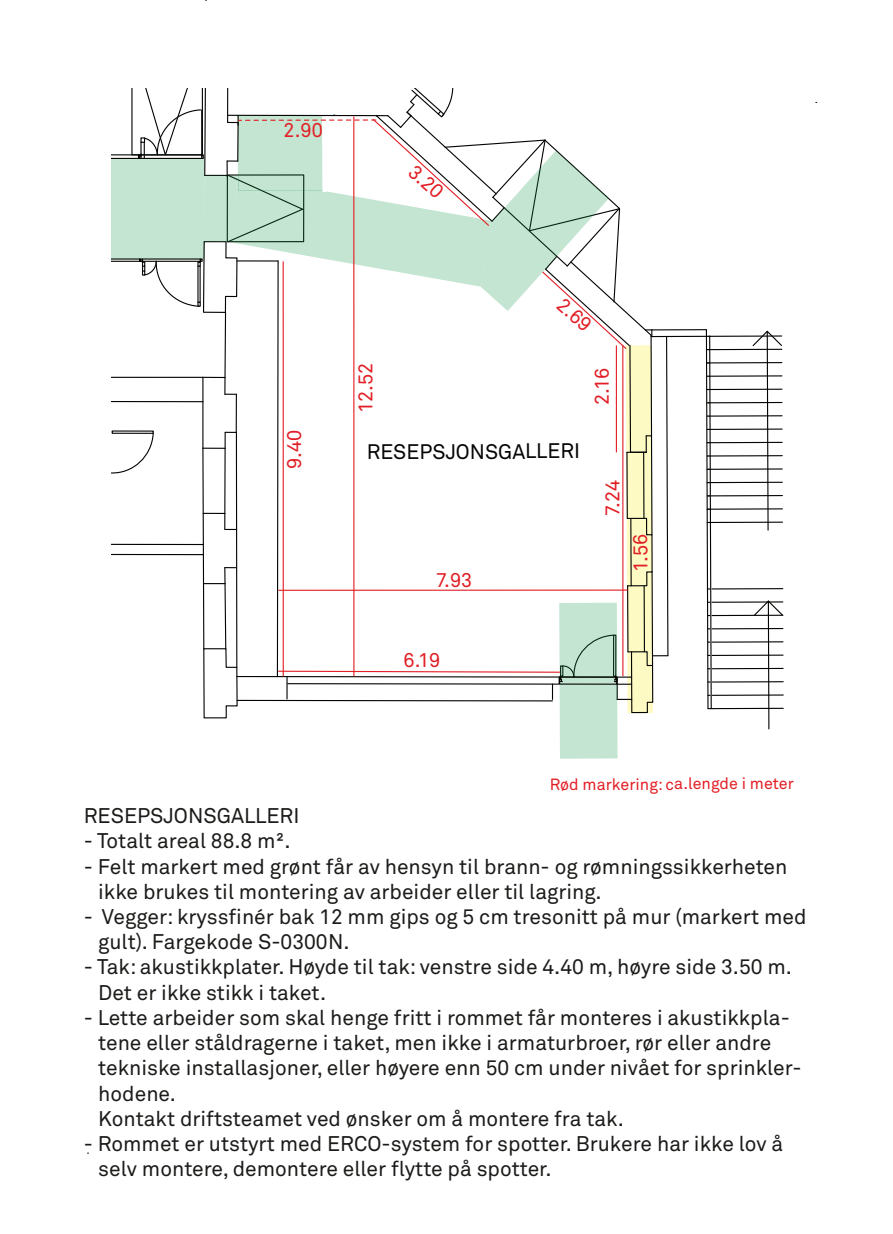
<style>
.page{position:relative;width:893px;height:1234px;background:#fff}
.page>*{position:absolute;margin:0;border:0;box-sizing:border-box;transform-origin:0 0}
.t1{font:21px/25.2px "Akkurat Pro";color:#1b1b19}
.t2{font:20.7px "Akkurat Pro";letter-spacing:-.005em;color:#050504}
.t3{font:19.8px "Akkurat Pro";color:#e21e25}
.t4{font:16.05px "Akkurat Pro";letter-spacing:-.005em;color:#e21e25}
</style>
<div class="page">
<hr style="left:712px;top:667px;width:71px;height:2px;background:#040503">
<hr style="left:712px;top:681px;width:71px;height:1px;background:#040503">
<hr style="left:712px;top:707px;width:71px;height:2px;background:#040503">
<hr style="left:712px;top:694px;width:71px;height:1px;background:#040503">
<svg style="left:753px;top:600px;width:31px;height:130px"></svg>
<hr style="left:712px;top:588px;width:71px;height:1px;background:#040503">
<hr style="left:712px;top:601px;width:71px;height:1px;background:#040503">
<hr style="left:712px;top:614px;width:71px;height:2px;background:#040503">
<hr style="left:712px;top:628px;width:71px;height:1px;background:#040503">
<hr style="left:712px;top:641px;width:71px;height:1px;background:#040503">
<hr style="left:712px;top:654px;width:71px;height:2px;background:#040503">
<hr style="left:709px;top:521px;width:73px;height:2px;background:#040503">
<hr style="left:707px;top:508px;width:75px;height:1px;background:#040503">
<hr style="left:708px;top:495px;width:74px;height:1px;background:#040503">
<hr style="left:709px;top:481px;width:73px;height:2px;background:#040503">
<hr style="left:708px;top:468px;width:74px;height:2px;background:#040503">
<hr style="left:709px;top:455px;width:73px;height:1px;background:#040503">
<hr style="left:709px;top:442px;width:73px;height:1px;background:#040503">
<hr style="left:709px;top:428px;width:73px;height:2px;background:#040503">
<hr style="left:709px;top:415px;width:73px;height:1px;background:#040503">
<hr style="left:708px;top:402px;width:74px;height:1px;background:#040503">
<hr style="left:708px;top:388px;width:74px;height:2px;background:#040503">
<hr style="left:709px;top:375px;width:73px;height:1px;background:#040503">
<hr style="left:708px;top:362px;width:74px;height:1px;background:#040503">
<hr style="left:711px;top:335px;width:71px;height:2px;background:#040503">
<hr style="left:709px;top:348px;width:73px;height:2px;background:#040503">
<svg style="left:751px;top:330px;width:32px;height:201px"></svg>
<hr style="left:652px;top:329px;width:54px;height:1px;background:#040503">
<hr style="left:652px;top:336px;width:55px;height:1px;background:#040503">
<hr style="left:1px;top:553px;width:202px;height:2px;background:#040503">
<div style="left:2px;top:142px;width:109px;height:442px;background:#fff"></div>
<svg style="left:705px;top:329px;width:7px;height:380px"></svg>
<svg style="left:111px;top:0;width:558px;height:758px"></svg>
<hr style="left:200px;top:266px;width:1px;height:36px;background:#040503">
<div style="left:85px;top:2px;width:678px;height:86px;background:#fff"></div>
<p class="t3" style="left:284px;top:119px;width:41px">2.90</p>
<p class="t3" style="left:419px;top:160px;width:41px;rotate:42deg">3.20</p>
<p class="t3" style="left:283px;top:468px;width:41px;rotate:-90deg">9.40</p>
<p class="t3" style="left:354px;top:413px;width:52px;rotate:-90deg">12.52</p>
<p class="t3" style="left:567px;top:293px;width:41px;rotate:42deg">2.69</p>
<p class="t3" style="left:590px;top:405px;width:38px;rotate:-90deg">2.16</p>
<p class="t2" style="left:367px;top:439px;width:215px">RESEPSJONSGALLERI</p>
<p class="t3" style="left:436px;top:568px;width:38px">7.93</p>
<p class="t3" style="left:601px;top:516px;width:38px;rotate:-90deg">7.24</p>
<p class="t3" style="left:629px;top:571px;width:39px;rotate:-90deg">1.56</p>
<p class="t3" style="left:404px;top:648px;width:38px">6.19</p>
<p class="t4" style="left:550px;top:774px;width:246px">Rød markering: ca.lengde i meter</p>
<p class="t1" style="left:84px;top:803px;width:217px">RESEPSJONSGALLERI</p>
<p class="t1" style="left:84px;top:828px;width:208px">- Totalt areal 88.8 m².</p>
<p class="t1" style="left:98px;top:854px;width:691px;text-indent:-14px">- Felt markert med grønt får av hensyn til brann- og rømningssikkerheten ikke brukes til montering av arbeider eller til lagring.</p>
<p class="t1" style="left:98px;top:904px;width:710px;text-indent:-14px">- Vegger: kryssfinér bak 12 mm gips og 5 cm tresonitt på mur (markert med gult). Fargekode S-0300N.</p>
<p class="t1" style="left:98px;top:954px;width:695px;text-indent:-14px">- Tak: akustikkplater. Høyde til tak: venstre side 4.40 m, høyre side 3.50 m.<br>Det er ikke stikk i taket.</p>
<p class="t1" style="left:98px;top:1005px;width:705px;text-indent:-14px">- Lette arbeider som skal henge fritt i rommet får monteres i akustikkpla&shy;tene eller ståldragerne i taket, men ikke i armaturbroer, rør eller andre tekniske installasjoner, eller høyere enn 50 cm under nivået for sprinkler&shy;hodene.<br>Kontakt driftsteamet ved ønsker om å montere fra tak.</p>
<p class="t1" style="left:98px;top:1131px;width:686px;text-indent:-14px">- Rommet er utstyrt med ERCO-system for spotter. Brukere har ikke lov å selv montere, demontere eller flytte på spotter.</p>
</div>
